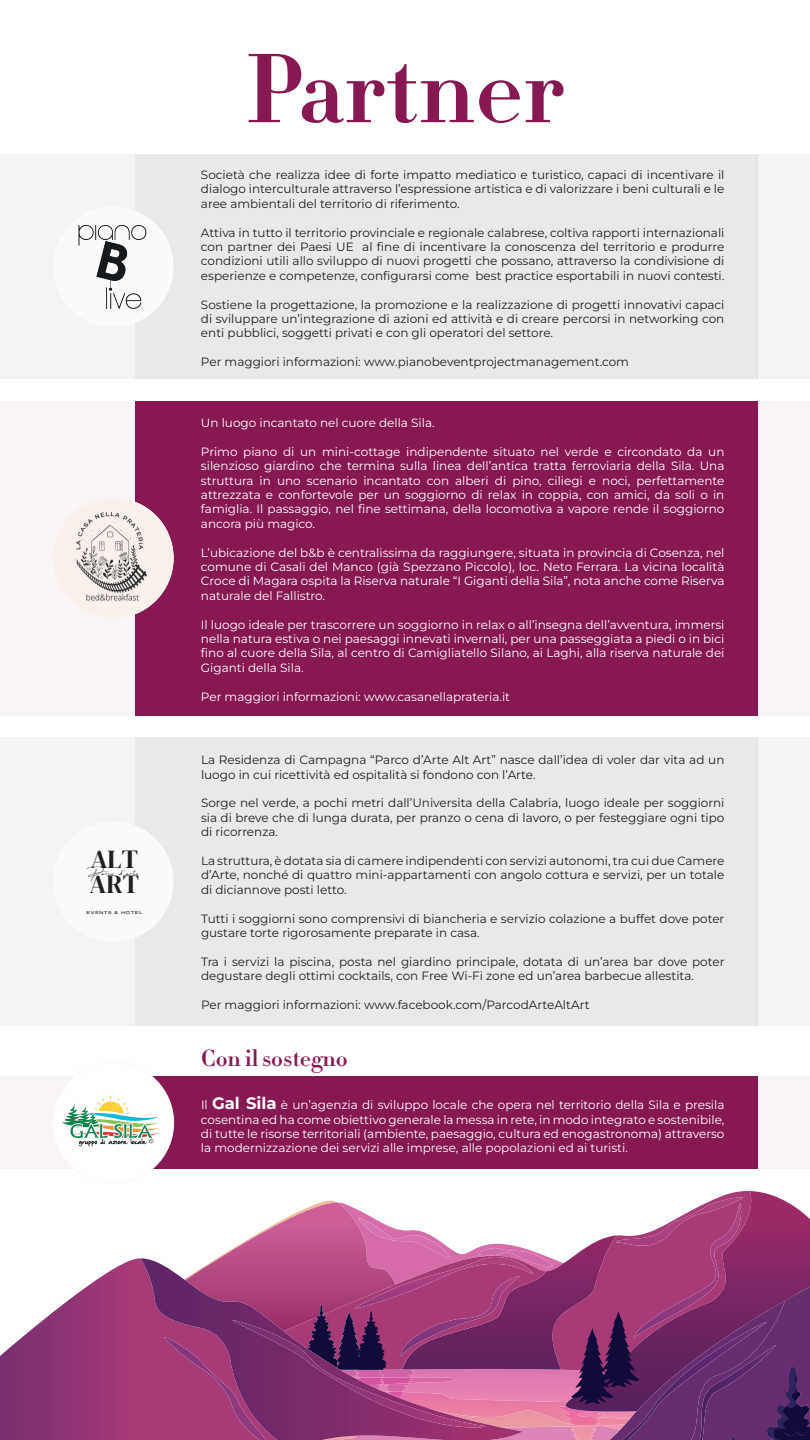
<style>
.page{position:relative;width:810px;height:1440px;background:#fff}
.page>*{position:absolute;margin:0;border:0;box-sizing:border-box;transform-origin:0 0}
.t1{font:96.3px "Didot HTF B06 Bold";color:#871952}
.t2{font:25.95px/25.9px "DM Serif Display";color:#231f20}
.t3{font:22.5px "Didot HTF B06 Bold";color:#871952}
.t4{font:12px/14.4px "Montserrat";color:#231f20;text-align:justify}
.t5{font:12px/14.4px "Montserrat";color:#fff;text-align:justify}
.t6{font:7.57px "Amsterdam Four";letter-spacing:.15em;color:#231f20}
.t7{font:500 4.05px "Agrandir Grand";letter-spacing:.22em;color:#231f20}
.s1{font-weight:700;font-size:16.5px}
</style>
<div class="page">
<div style="left:135px;top:1076px;width:622px;height:93px;background:#871952"></div>
<div style="left:0;top:1076px;width:135px;height:93px;background:#f9f4f6"></div>
<div style="left:757px;top:1076px;width:53px;height:93px;background:#f9f4f6"></div>
<div style="left:135px;top:155px;width:622px;height:224px;background:#e9e9e9"></div>
<div style="left:0;top:155px;width:135px;height:224px;background:#f4f4f4"></div>
<div style="left:757px;top:155px;width:53px;height:224px;background:#f4f4f4"></div>
<div style="left:135px;top:401px;width:622px;height:315px;background:#871952"></div>
<div style="left:0;top:401px;width:135px;height:315px;background:#f9f4f6"></div>
<div style="left:757px;top:401px;width:53px;height:315px;background:#f9f4f6"></div>
<div style="left:135px;top:737px;width:623px;height:289px;background:#e9e9e9"></div>
<div style="left:0;top:737px;width:135px;height:289px;background:#f4f4f4"></div>
<div style="left:758px;top:737px;width:52px;height:289px;background:#f4f4f4"></div>
<div style="left:53px;top:1062px;width:121px;height:121px;background:#fff;border-radius:50%"></div>
<div style="left:53px;top:206px;width:121px;height:121px;background:#fafafa;border-radius:50%"></div>
<img style="left:53px;top:498px;width:121px;height:120px;border-radius:60px">
<img style="left:62px;top:1096px;width:97px;height:51px">
<img style="left:78px;top:225px;width:69px;height:84px">
<div style="left:53px;top:821px;width:121px;height:121px;background:#fafafa;border-radius:50%"></div>
<div style="left:81px;top:845px;width:65px;height:73px;background:#fff"></div>
<img style="left:218px;top:1208px;width:89px;height:50px">
<img style="left:720px;top:1191px;width:69px;height:12px">
<svg style="left:0;top:1258px;width:140px;height:182px"></svg>
<img style="left:140px;top:1258px;width:167px;height:182px">
<svg style="left:307px;top:1203px;width:503px;height:237px"></svg>
<img style="left:622px;top:1322px;width:145px;height:118px">
<img style="left:700px;top:1345px;width:76px;height:95px">
<img style="left:616px;top:1197px;width:127px;height:49px">
<img style="left:634px;top:1203px;width:107px;height:135px">
<img style="left:355px;top:1257px;width:178px;height:52px">
<img style="left:401px;top:1276px;width:118px;height:80px">
<img style="left:358px;top:1217px;width:93px;height:41px">
<img style="left:478px;top:1248px;width:75px;height:19px">
<img style="left:232px;top:1320px;width:254px;height:107px">
<img style="left:164px;top:1337px;width:102px;height:103px">
<h2 class="t2" style="left:90px;top:846px;width:51px">ALT<br>ART</h2>
<p class="t6" style="left:90px;top:869px;width:50px">Parco d'arte</p>
<p class="t7" style="left:87px;top:910px;width:57px">EVENTS &amp; HOTEL</p>
<h1 class="t1" style="left:245px;top:28px;width:321px">Partner</h1>
<p class="t4" style="left:201px;top:167px;width:525px">Società che realizza idee di forte impatto mediatico e turistico, capaci di incentivare il dialogo interculturale attraverso l’espressione artistica e di valorizzare i beni culturali e le aree ambientali del territorio di riferimento.</p>
<p class="t4" style="left:201px;top:225px;width:525px">Attiva in tutto il territorio provinciale e regionale calabrese, coltiva rapporti internazionali con partner dei Paesi UE al fine di incentivare la conoscenza del territorio e produrre condizioni utili allo sviluppo di nuovi progetti che possano, attraverso la condivisione di esperienze e competenze, configurarsi come best practice esportabili in nuovi contesti.</p>
<p class="t4" style="left:201px;top:297px;width:525px">Sostiene la progettazione, la promozione e la realizzazione di progetti innovativi capaci di sviluppare un’integrazione di azioni ed attività e di creare percorsi in networking con enti pubblici, soggetti privati e con gli operatori del settore.</p>
<p class="t4" style="left:201px;top:354px;width:429px">Per maggiori informazioni: www.pianobeventprojectmanagement.com</p>
<p class="t5" style="left:201px;top:415px;width:235px">Un luogo incantato nel cuore della Sila.</p>
<p class="t5" style="left:201px;top:444px;width:525px">Primo piano di un mini-cottage indipendente situato nel verde e circondato da un silenzioso giardino che termina sulla linea dell’antica tratta ferroviaria della Sila. Una struttura in uno scenario incantato con alberi di pino, ciliegi e noci, perfettamente attrezzata e confortevole per un soggiorno di relax in coppia, con amici, da soli o in famiglia. Il passaggio, nel fine settimana, della locomotiva a vapore rende il soggiorno ancora più magico.</p>
<p class="t5" style="left:201px;top:545px;width:525px">L’ubicazione del b&amp;b è centralissima da raggiungere, situata in provincia di Cosenza, nel comune di Casali del Manco (già Spezzano Piccolo), loc. Neto Ferrara. La vicina località Croce di Magara ospita la Riserva naturale “I Giganti della Sila”, nota anche come Riserva naturale del Fallistro.</p>
<p class="t5" style="left:201px;top:617px;width:525px">Il luogo ideale per trascorrere un soggiorno in relax o all’insegna dell’avventura, immersi nella natura estiva o nei paesaggi innevati invernali, per una passeggiata a piedi o in bici fino al cuore della Sila, al centro di Camigliatello Silano, ai Laghi, alla riserva naturale dei Giganti della Sila.</p>
<p class="t5" style="left:201px;top:689px;width:311px">Per maggiori informazioni: www.casanellaprateria.it</p>
<p class="t4" style="left:201px;top:752px;width:525px">La Residenza di Campagna “Parco d’Arte Alt Art” nasce dall’idea di voler dar vita ad un luogo in cui ricettività ed ospitalità si fondono con l’Arte.</p>
<p class="t4" style="left:201px;top:796px;width:525px">Sorge nel verde, a pochi metri dall’Universita della Calabria, luogo ideale per soggiorni sia di breve che di lunga durata, per pranzo o cena di lavoro, o per festeggiare ogni tipo di ricorrenza.</p>
<p class="t4" style="left:201px;top:853px;width:525px">La struttura, è dotata sia di camere indipendenti con servizi autonomi, tra cui due Camere d’Arte, nonché di quattro mini-appartamenti con angolo cottura e servizi, per un totale di diciannove posti letto.</p>
<p class="t4" style="left:201px;top:911px;width:525px">Tutti i soggiorni sono comprensivi di biancheria e servizio colazione a buffet dove poter gustare torte rigorosamente preparate in casa.</p>
<p class="t4" style="left:201px;top:954px;width:525px">Tra i servizi la piscina, posta nel giardino principale, dotata di un’area bar dove poter degustare degli ottimi cocktails, con Free Wi-Fi zone ed un’area barbecue allestita.</p>
<p class="t4" style="left:201px;top:997px;width:390px">Per maggiori informazioni: www.facebook.com/ParcodArteAltArt</p>
<h3 class="t3" style="left:201px;top:1044px;width:148px">Con il sostegno</h3>
<p class="t5" style="left:201px;top:1097px;width:525px">Il <span class="s1">Gal Sila</span> è un’agenzia di sviluppo locale che opera nel territorio della Sila e presila cosentina ed ha come obiettivo generale la messa in rete, in modo integrato e sostenibile, di tutte le risorse territoriali (ambiente, paesaggio, cultura ed enogastronoma) attraverso la modernizzazione dei servizi alle imprese, alle popolazioni ed ai turisti.</p>
</div>
